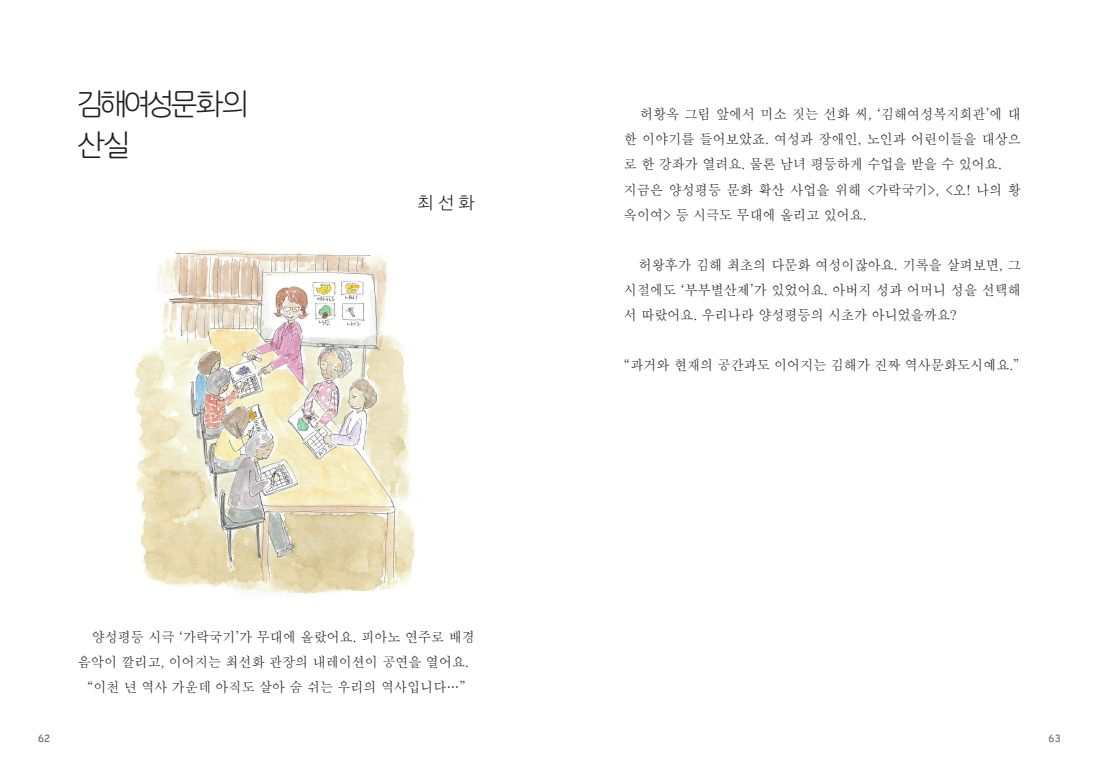
<style>
.page{position:relative;width:1099px;height:784px;background:#fff}
.page>*{position:absolute;margin:0;border:0;box-sizing:border-box;transform-origin:0 0}
.서두{font:30px "TT Gulim L";letter-spacing:-.155em;color:#231f20}
.이름본문{font:17.5px "TT Gulim L";color:#231f20}
.본문내용2{font:13.75px/25px "Batang";color:#231f20;text-align:justify;scale:.95 1}
.t1{font:10px "Comic Sans MS";color:#616164}
.t2{font:10px "Comic Sans MS";color:#6b6b6e}
</style>
<div class="page">
<img style="left:135px;top:249px;width:280px;height:345px">
<p class="서두" style="left:76px;top:89px;width:175px">김해여성문화의</p>
<p class="서두" style="left:77px;top:130px;width:55px">산실</p>
<p class="이름본문" style="left:417px;top:194px;width:59px">최 선 화</p>
<p class="본문내용2" style="left:78px;top:624px;width:419px;text-indent:14px">양성평등 시극 ‘가락국기’가 무대에 올랐어요. 피아노 연주로 배경 음악이 깔리고, 이어지는 최선화 관장의 내레이션이 공연을 열어요.</p>
<p class="본문내용2" style="left:87px;top:674px;width:400px">“이천 년 역사 가운데 아직도 살아 숨 쉬는 우리의 역사입니다…”</p>
<p class="본문내용2" style="left:624px;top:102px;width:419px;text-indent:16px">허황옥 그림 앞에서 미소 짓는 선화 씨, ‘김해여성복지회관’에 대 한 이야기를 들어보았죠. 여성과 장애인, 노인과 어린이들을 대상으 로 한 강좌가 열려요. 물론 남녀 평등하게 수업을 받을 수 있어요.</p>
<p class="본문내용2" style="left:624px;top:177px;width:419px">지금은 양성평등 문화 확산 사업을 위해 &lt;가락국기&gt;, &lt;오! 나의 황 옥이여&gt; 등 시극도 무대에 올리고 있어요.</p>
<p class="본문내용2" style="left:624px;top:252px;width:419px;text-indent:15px">허왕후가 김해 최초의 다문화 여성이잖아요. 기록을 살펴보면, 그 시절에도 ‘부부별산제’가 있었어요. 아버지 성과 어머니 성을 선택해 서 따랐어요. 우리나라 양성평등의 시초가 아니었을까요?</p>
<p class="본문내용2" style="left:624px;top:352px;width:418px">“과거와 현재의 공간과도 이어지는 김해가 진짜 역사문화도시예요.”</p>
<p class="t1" style="left:38px;top:730px;width:14px">62</p>
<p class="t2" style="left:1048px;top:730px;width:14px">63</p>
</div>
